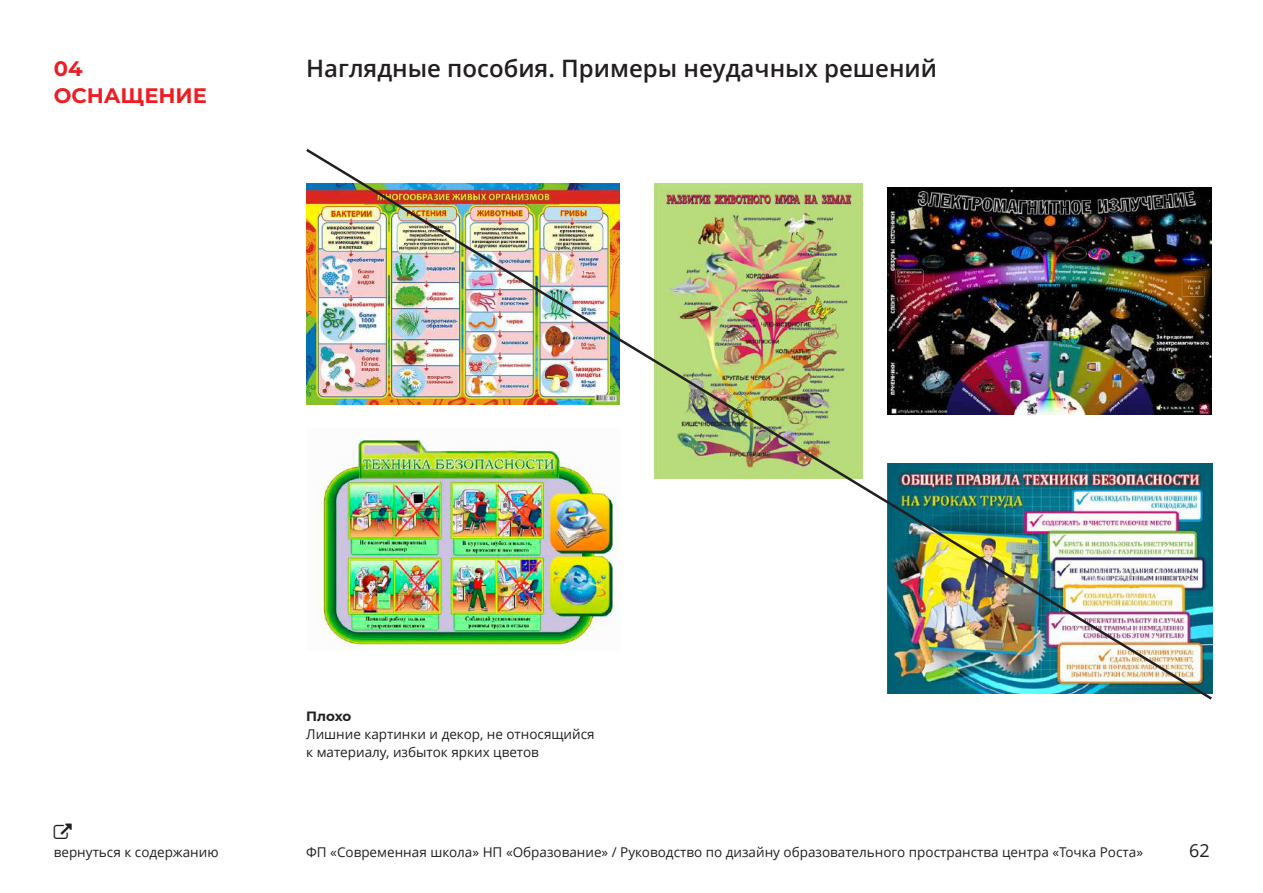
<style>
.page{position:relative;width:1263px;height:893px;background:#fff}
.page>*{position:absolute;margin:0;border:0;box-sizing:border-box;transform-origin:0 0}
.t1{font:600 24px "Open Sans";color:#231f20}
.t2{font:700 21px/27px "Montserrat";color:#ee1d23}
.t3{font:18px "Open Sans";color:#231f20}
.t4{font:13.5px/18px "Open Sans";color:#231f20}
.t5{font:700 13.5px "Montserrat";letter-spacing:-.01em;color:#231f20}
</style>
<div class="page">
<img style="left:306px;top:149px;width:907px;height:551px">
<img style="left:306px;top:428px;width:315px;height:223px">
<h2 class="t2" style="left:54px;top:54px;width:155px">04<br>ОСНАЩЕНИЕ</h2>
<h1 class="t1" style="left:306px;top:51px;width:632px">Наглядные пособия. Примеры неудачных решений</h1>
<p class="t5" style="left:306px;top:707px;width:47px">Плохо</p>
<p class="t4" style="left:306px;top:725px;width:290px">Лишние картинки и декор, не относящийся к материалу, избыток ярких цветов</p>
<p class="t4" style="left:54px;top:842px;width:166px">вернуться к содержанию</p>
<p class="t4" style="left:306px;top:842px;width:838px">ФП «Современная школа» НП «Образование» / Руководство по дизайну образовательного пространства центра «Точка Роста»</p>
<h3 class="t3" style="left:1189px;top:838px;width:22px">62</h3>
</div>
